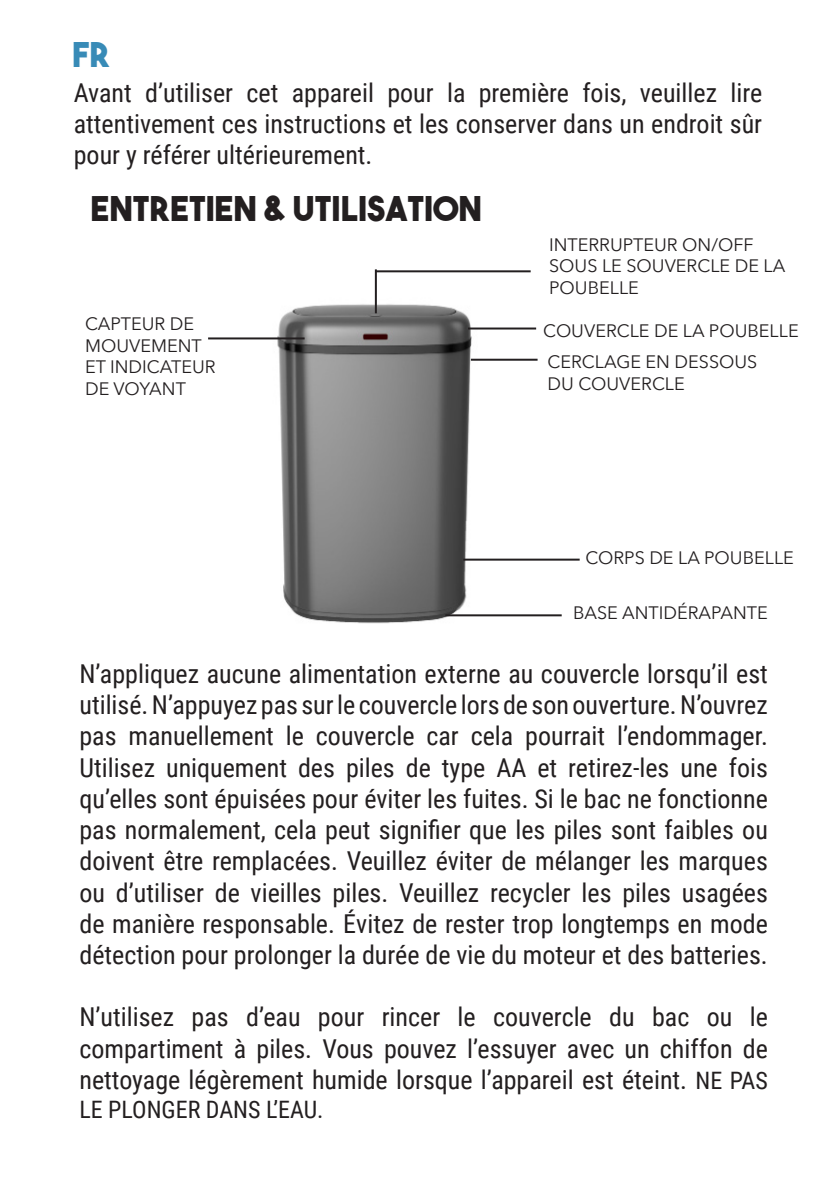
<style>
.page{position:relative;width:840px;height:1191px;background:#fff}
.page>*{position:absolute;margin:0;border:0;box-sizing:border-box;transform-origin:0 0}
.t1{font:34px "The Bold Font";color:#231f20}
.t2{font:34px "The Bold Font";color:#388bb7}
.t3{font:26px/31.2px "Roboto Condensed";color:#231f20;text-align:justify}
.t4{font:24px "Roboto Condensed";color:#231f20}
.t5{font:18px/21.6px "Avenir Next";color:#231f20}
.s1{font-size:24px}
</style>
<div class="page">
<img style="left:253px;top:276px;width:234px;height:348px">
<hr style="left:445px;top:614px;width:116px;height:2px;background:#231f20">
<hr style="left:470px;top:359px;width:67px;height:2px;background:#231f20">
<hr style="left:468px;top:327px;width:68px;height:2px;background:#231f20">
<hr style="left:376px;top:270px;width:154px;height:2px;background:#231f20">
<hr style="left:374px;top:269px;width:2px;height:44px;background:#231f20">
<hr style="left:463px;top:558px;width:116px;height:2px;background:#231f20">
<hr style="left:208px;top:337px;width:96px;height:2px;background:#231f20">
<p class="t2" style="left:72px;top:33px;width:40px">FR</p>
<p class="t3" style="left:74px;top:76px;width:689px">Avant d’utiliser cet appareil pour la première fois, veuillez lire attentivement ces instructions et les conserver dans un endroit sûr pour y référer ultérieurement.</p>
<p class="t1" style="left:91px;top:187px;width:392px">ENTRETIEN &amp; UTILISATION</p>
<p class="t5" style="left:85px;top:312px;width:110px">CAPTEUR DE</p>
<p class="t5" style="left:85px;top:334px;width:118px">MOUVEMENT</p>
<p class="t5" style="left:85px;top:355px;width:132px">ET INDICATEUR</p>
<p class="t5" style="left:85px;top:377px;width:102px">DE VOYANT</p>
<p class="t5" style="left:549px;top:233px;width:237px">INTERRUPTEUR ON/OFF<br>SOUS LE SOUVERCLE DE LA<br>POUBELLE</p>
<p class="t5" style="left:543px;top:319px;width:257px">COUVERCLE DE LA POUBELLE</p>
<p class="t5" style="left:547px;top:350px;width:211px">CERCLAGE EN DESSOUS<br>DU COUVERCLE</p>
<p class="t5" style="left:585px;top:546px;width:210px">CORPS DE LA POUBELLE</p>
<p class="t5" style="left:572px;top:601px;width:196px">BASE ANTIDÉRAPANTE</p>
<p class="t3" style="left:79px;top:657px;width:689px">N’appliquez aucune alimentation externe au couvercle lorsqu’il est utilisé. N’appuyez pas sur le couvercle lors de son ouverture. N’ouvrez pas manuellement le couvercle car cela pourrait l’endommager.<br>Utilisez uniquement des piles de type AA et retirez-les une fois qu’elles sont épuisées pour éviter les fuites. Si le bac ne fonctionne pas normalement, cela peut signifier que les piles sont faibles ou doivent être remplacées. Veuillez éviter de mélanger les marques ou d’utiliser de vieilles piles. Veuillez recycler les piles usagées de manière responsable. Évitez de rester trop longtemps en mode détection pour prolonger la durée de vie du moteur et des batteries.</p>
<p class="t3" style="left:79px;top:1000px;width:689px">N’utilisez pas d’eau pour rincer le couvercle du bac ou le compartiment à piles. Vous pouvez l’essuyer avec un chiffon de nettoyage légèrement humide lorsque l’appareil est éteint. <span class="s1">NE PAS</span></p>
<p class="t4" style="left:79px;top:1092px;width:245px">LE PLONGER DANS L’EAU.</p>
</div>
